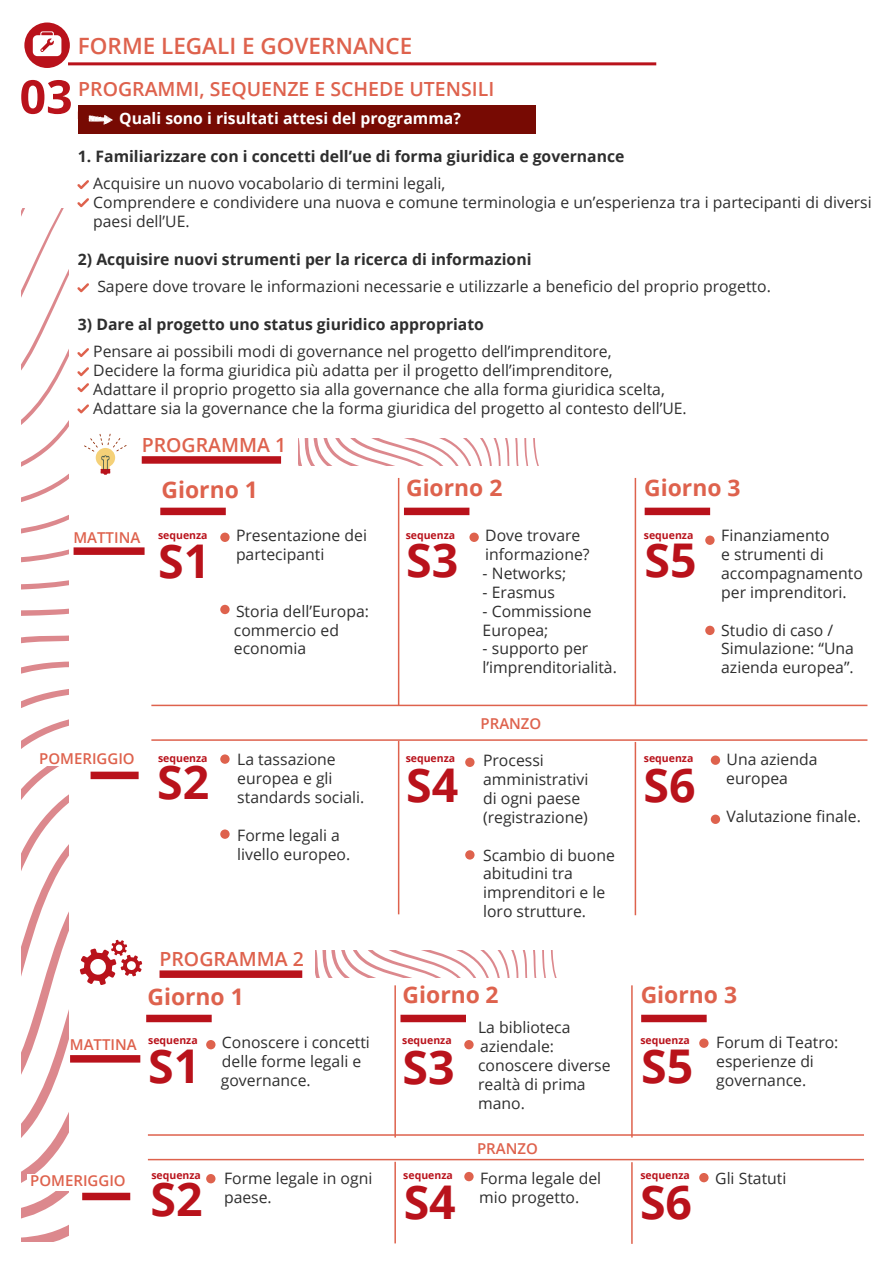
<style>
.page{position:relative;width:893px;height:1263px;background:#fff}
.page>*{position:absolute;margin:0;border:0;box-sizing:border-box;transform-origin:0 0}
.t1{font:700 46.5px "Open Sans";color:#b9121b}
.t2{font:700 22.95px "Open Sans";color:#de624d}
.t3{font:600 22.5px "Open Sans";color:#de624d}
.t4{font:600 19.5px "Open Sans";color:#de624d}
.t5{font:15.75px/18.9px "Open Sans";color:#2e2e2e}
.t6{font:700 15.75px "Open Sans";color:#2e2e2e}
.t7{font:700 15.75px "Open Sans";color:#fff}
.t8{font:600 15px "Open Sans";color:#de624d}
.t9{font:700 10.5px "Open Sans";color:#b9121b}
</style>
<div class="page">
<svg style="left:21px;top:208px;width:47px;height:1034px"></svg>
<hr style="left:398px;top:478px;width:1px;height:227px;background:#de624d">
<hr style="left:394px;top:985px;width:2px;height:152px;background:#de624d">
<hr style="left:398px;top:741px;width:1px;height:173px;background:#de624d">
<hr style="left:394px;top:1162px;width:2px;height:81px;background:#de624d">
<hr style="left:151px;top:705px;width:716px;height:1px;background:#de624d">
<hr style="left:148px;top:1134px;width:716px;height:2px;background:#de624d">
<hr style="left:151px;top:739px;width:716px;height:2px;background:#de624d">
<hr style="left:148px;top:1159px;width:716px;height:1px;background:#de624d">
<hr style="left:635px;top:478px;width:1px;height:227px;background:#de624d">
<hr style="left:631px;top:985px;width:2px;height:152px;background:#de624d">
<hr style="left:635px;top:742px;width:1px;height:173px;background:#de624d">
<hr style="left:631px;top:1162px;width:2px;height:82px;background:#de624d">
<div style="left:160px;top:508px;width:66px;height:7px;background:#b9121b"></div>
<div style="left:74px;top:547px;width:71px;height:8px;background:#b9121b"></div>
<div style="left:91px;top:772px;width:48px;height:7px;background:#b9121b"></div>
<div style="left:70px;top:1055px;width:70px;height:7px;background:#b9121b"></div>
<div style="left:82px;top:1193px;width:48px;height:7px;background:#b9121b"></div>
<div style="left:146px;top:1015px;width:66px;height:7px;background:#b9121b"></div>
<div style="left:142px;top:456px;width:139px;height:8px;background:#b9121b"></div>
<div style="left:160px;top:970px;width:142px;height:8px;background:#b9121b"></div>
<div style="left:404px;top:508px;width:65px;height:7px;background:#b9121b"></div>
<div style="left:400px;top:1015px;width:66px;height:7px;background:#b9121b"></div>
<div style="left:645px;top:508px;width:65px;height:7px;background:#b9121b"></div>
<div style="left:641px;top:1015px;width:66px;height:7px;background:#b9121b"></div>
<svg style="left:298px;top:438px;width:241px;height:27px"></svg>
<svg style="left:316px;top:950px;width:241px;height:28px"></svg>
<div style="left:469px;top:533px;width:10px;height:9px;background:#de624d;border-radius:50%"></div>
<div style="left:705px;top:535px;width:10px;height:10px;background:#de624d;border-radius:50%"></div>
<div style="left:705px;top:626px;width:10px;height:9px;background:#de624d;border-radius:50%"></div>
<div style="left:220px;top:533px;width:10px;height:9px;background:#de624d;border-radius:50%"></div>
<svg style="left:220px;top:754px;width:10px;height:10px"></svg>
<div style="left:220px;top:829px;width:10px;height:10px;background:#de624d;border-radius:50%"></div>
<div style="left:206px;top:1040px;width:10px;height:9px;background:#de624d;border-radius:50%"></div>
<div style="left:464px;top:1040px;width:10px;height:9px;background:#de624d;border-radius:50%"></div>
<div style="left:699px;top:1038px;width:10px;height:10px;background:#de624d;border-radius:50%"></div>
<div style="left:699px;top:1173px;width:10px;height:9px;background:#de624d;border-radius:50%"></div>
<div style="left:464px;top:1172px;width:10px;height:9px;background:#de624d;border-radius:50%"></div>
<div style="left:206px;top:1174px;width:10px;height:9px;background:#de624d;border-radius:50%"></div>
<div style="left:711px;top:755px;width:9px;height:10px;background:#de624d;border-radius:50%"></div>
<div style="left:711px;top:814px;width:9px;height:10px;background:#de624d;border-radius:50%"></div>
<div style="left:465px;top:758px;width:10px;height:9px;background:#de624d;border-radius:50%"></div>
<div style="left:465px;top:850px;width:10px;height:9px;background:#de624d;border-radius:50%"></div>
<div style="left:220px;top:605px;width:10px;height:9px;background:#de624d;border-radius:50%"></div>
<svg style="left:84px;top:434px;width:43px;height:41px"></svg>
<svg style="left:80px;top:940px;width:62px;height:45px"></svg>
<svg style="left:21px;top:80px;width:50px;height:34px"></svg>
<div style="left:79px;top:105px;width:457px;height:29px;background:#770a03"></div>
<svg style="left:88px;top:115px;width:25px;height:10px"></svg>
<svg style="left:77px;top:180px;width:12px;height:9px"></svg>
<svg style="left:77px;top:198px;width:12px;height:9px"></svg>
<svg style="left:77px;top:283px;width:12px;height:9px"></svg>
<svg style="left:77px;top:348px;width:12px;height:9px"></svg>
<svg style="left:77px;top:367px;width:12px;height:9px"></svg>
<svg style="left:77px;top:383px;width:12px;height:9px"></svg>
<svg style="left:77px;top:404px;width:12px;height:10px"></svg>
<svg style="left:21px;top:20px;width:52px;height:51px"></svg>
<div style="left:18px;top:17px;width:58px;height:57px;border:6px solid #fff;border-radius:50%"></div>
<svg style="left:33px;top:31px;width:28px;height:25px"></svg>
<hr style="left:68px;top:62px;width:588px;height:3px;background:#b9121b">
<div style="left:27px;top:1174px;width:99px;height:17px;background:#fff"></div>
<div style="left:39px;top:753px;width:96px;height:13px;background:#fff"></div>
<h3 class="t3" style="left:78px;top:31px;width:336px">FORME LEGALI E GOVERNANCE</h3>
<p class="t4" style="left:78px;top:76px;width:417px">PROGRAMMI, SEQUENZE E SCHEDE UTENSILI</p>
<p class="t7" style="left:119px;top:107px;width:343px">Quali sono i risultati attesi del programma?</p>
<p class="t6" style="left:78px;top:145px;width:548px">1. Familiarizzare con i concetti dell’ue di forma giuridica e governance</p>
<p class="t5" style="left:93px;top:174px;width:780px">Acquisire un nuovo vocabolario di termini legali,<br>Comprendere e condividere una nuova e comune terminologia e un’esperienza tra i partecipanti di diversi paesi dell’UE.</p>
<p class="t6" style="left:78px;top:248px;width:455px">2) Acquisire nuovi strumenti per la ricerca di informazioni</p>
<p class="t5" style="left:97px;top:277px;width:675px">Sapere dove trovare le informazioni necessarie e utilizzarle a beneficio del proprio progetto.</p>
<p class="t6" style="left:78px;top:313px;width:408px">3) Dare al progetto uno status giuridico appropriato</p>
<p class="t5" style="left:93px;top:342px;width:595px">Pensare ai possibili modi di governance nel progetto dell’imprenditore,<br>Decidere la forma giuridica più adatta per il progetto dell’imprenditore,<br>Adattare il proprio progetto sia alla governance che alla forma giuridica scelta, Adattare sia la governance che la forma giuridica del progetto al contesto dell’UE.</p>
<p class="t4" style="left:142px;top:432px;width:146px">PROGRAMMA 1</p>
<h2 class="t2" style="left:162px;top:473px;width:98px">Giorno 1</h2>
<h2 class="t2" style="left:406px;top:471px;width:98px">Giorno 2</h2>
<h2 class="t2" style="left:644px;top:471px;width:98px">Giorno 3</h2>
<p class="t8" style="left:73px;top:527px;width:68px">MATTINA</p>
<p class="t9" style="left:158px;top:528px;width:51px">sequenza</p>
<h1 class="t1" style="left:158px;top:528px;width:54px">S1</h1>
<p class="t5" style="left:236px;top:525px;width:133px">Presentazione dei partecipanti</p>
<p class="t5" style="left:234px;top:601px;width:137px">Storia dell’Europa: commercio ed economia</p>
<p class="t9" style="left:406px;top:528px;width:51px">sequenza</p>
<h1 class="t1" style="left:406px;top:528px;width:54px">S3</h1>
<p class="t5" style="left:485px;top:525px;width:106px">Dove trovare informazione?</p>
<p class="t5" style="left:483px;top:563px;width:85px">- Networks;</p>
<p class="t5" style="left:483px;top:582px;width:74px">- Erasmus</p>
<p class="t5" style="left:483px;top:601px;width:110px">- Commissione<br>Europea;</p>
<p class="t5" style="left:483px;top:639px;width:136px">- supporto per l’imprenditorialità.</p>
<p class="t9" style="left:644px;top:528px;width:51px">sequenza</p>
<h1 class="t1" style="left:645px;top:528px;width:54px">S5</h1>
<p class="t5" style="left:721px;top:525px;width:143px">Finanziamento<br>e strumenti di accompagnamento per imprenditori.</p>
<p class="t5" style="left:721px;top:620px;width:134px">Studio di caso /<br>Simulazione: “Una azienda europea”.</p>
<p class="t8" style="left:480px;top:713px;width:62px">PRANZO</p>
<p class="t8" style="left:39px;top:749px;width:97px">POMERIGGIO</p>
<p class="t9" style="left:158px;top:751px;width:51px">sequenza</p>
<h1 class="t1" style="left:157px;top:749px;width:54px">S2</h1>
<p class="t5" style="left:237px;top:749px;width:129px">La tassazione europea e gli standards sociali.</p>
<p class="t5" style="left:237px;top:825px;width:114px">Forme legali a livello europeo.</p>
<p class="t9" style="left:406px;top:751px;width:51px">sequenza</p>
<h1 class="t1" style="left:406px;top:752px;width:54px">S4</h1>
<p class="t5" style="left:483px;top:750px;width:107px">Processi amministrativi di ogni paese (registrazione)</p>
<p class="t5" style="left:483px;top:845px;width:133px">Scambio di buone abitudini tra imprenditori e le loro strutture.</p>
<p class="t9" style="left:644px;top:751px;width:51px">sequenza</p>
<h1 class="t1" style="left:643px;top:752px;width:54px">S6</h1>
<p class="t5" style="left:726px;top:749px;width:93px">Una azienda europea</p>
<p class="t5" style="left:726px;top:806px;width:136px">Valutazione finale.</p>
<p class="t4" style="left:160px;top:946px;width:146px">PROGRAMMA 2</p>
<h2 class="t2" style="left:147px;top:980px;width:98px">Giorno 1</h2>
<h2 class="t2" style="left:403px;top:978px;width:98px">Giorno 2</h2>
<h2 class="t2" style="left:641px;top:978px;width:98px">Giorno 3</h2>
<p class="t8" style="left:70px;top:1034px;width:68px">MATTINA</p>
<p class="t9" style="left:148px;top:1033px;width:51px">sequenza</p>
<h1 class="t1" style="left:148px;top:1034px;width:54px">S1</h1>
<p class="t5" style="left:221px;top:1032px;width:151px">Conoscere i concetti delle forme legali e governance.</p>
<p class="t9" style="left:402px;top:1033px;width:51px">sequenza</p>
<h1 class="t1" style="left:403px;top:1034px;width:54px">S3</h1>
<p class="t5" style="left:478px;top:1018px;width:134px">La biblioteca aziendale: conoscere diverse realtà di prima mano.</p>
<p class="t9" style="left:640px;top:1033px;width:51px">sequenza</p>
<h1 class="t1" style="left:641px;top:1033px;width:54px">S5</h1>
<p class="t5" style="left:716px;top:1032px;width:124px">Forum di Teatro: esperienze di governance.</p>
<p class="t8" style="left:477px;top:1138px;width:62px">PRANZO</p>
<p class="t8" style="left:30px;top:1170px;width:97px">POMERIGGIO</p>
<p class="t9" style="left:151px;top:1167px;width:51px">sequenza</p>
<h1 class="t1" style="left:151px;top:1166px;width:54px">S2</h1>
<p class="t5" style="left:224px;top:1169px;width:150px">Forme legale in ogni paese.</p>
<p class="t9" style="left:403px;top:1167px;width:51px">sequenza</p>
<h1 class="t1" style="left:404px;top:1169px;width:54px">S4</h1>
<p class="t5" style="left:479px;top:1169px;width:124px">Forma legale del mio progetto.</p>
<p class="t9" style="left:640px;top:1167px;width:51px">sequenza</p>
<h1 class="t1" style="left:640px;top:1169px;width:54px">S6</h1>
<p class="t5" style="left:715px;top:1169px;width:73px">Gli Statuti</p>
</div>
